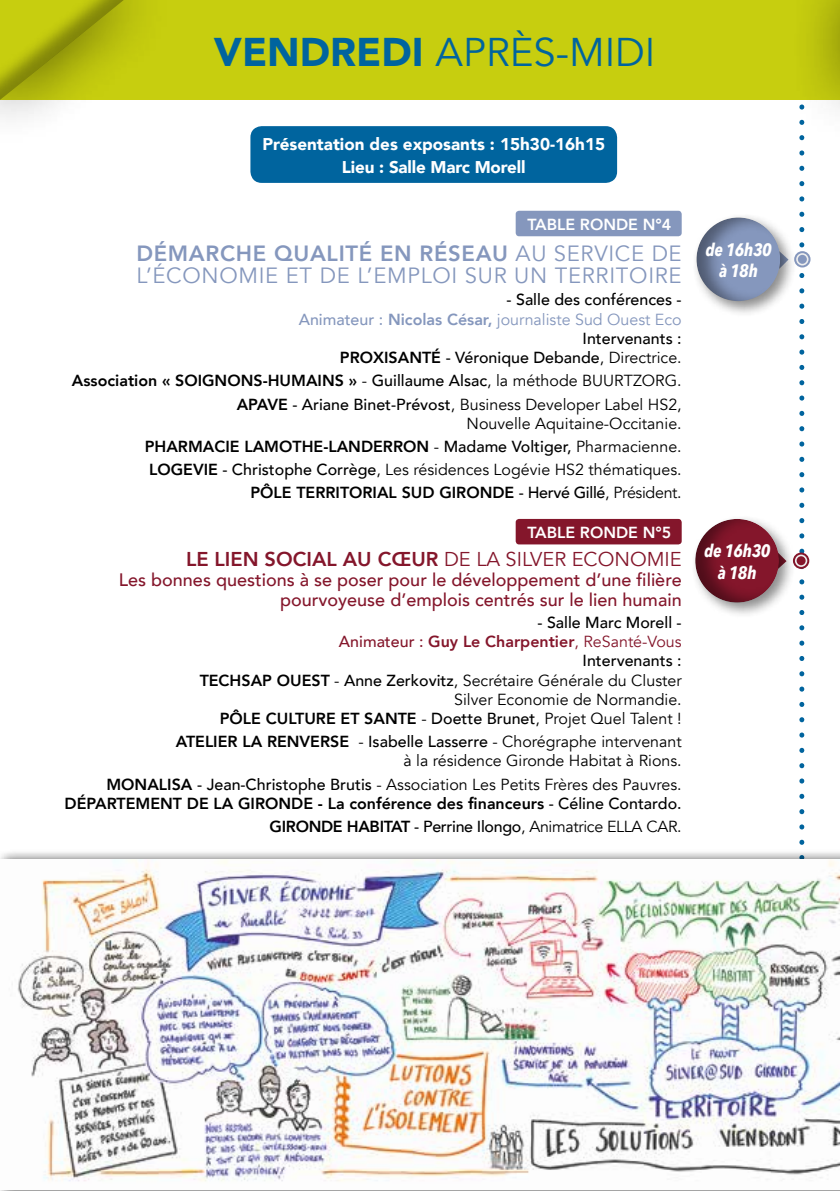
<style>
.page{position:relative;width:840px;height:1191px;background:#fff}
.page>*{position:absolute;margin:0;border:0;box-sizing:border-box;transform-origin:0 0}
.t1{font:40px "Avenir";color:#00649e}
.t2{font:22px/22px "Avenir";letter-spacing:.03em;color:#8597bd}
.t3{font:800 20px "Avenir";color:#84162b}
.t4{font:500 18px/20px "Avenir";color:#84162b;text-align:right}
.t5{font:italic 700 18px/21.6px "Avenir Next Condensed";letter-spacing:-.015em;color:#fff;text-align:center}
.t6{font:900 17px "Avenir";color:#fff}
.t7{font:16px/19.2px "Avenir";color:#000;text-align:right}
.t8{font:800 16px/19.2px "Avenir";color:#000;text-align:right}
.t9{font:500 16px/19.2px "Avenir";color:#000;text-align:right}
.t10{font:16px "Avenir";letter-spacing:-.02em;color:#000}
.t11{font:800 16px "Avenir";color:#fff}
.s1{font-weight:900}
.s2{font-weight:800}
.s3{color:#8597bd}
.s4{font-weight:800;color:#8597bd}
.s5{font-weight:400;color:#8597bd}
.s6{font-weight:400}
.s7{font-weight:500}
.s8{font-weight:500;color:#84162b}
.s9{font-weight:800;color:#84162b}
.s10{color:#84162b}
</style>
<div class="page">
<svg style="left:798px;top:150px;width:5px;height:695px"></svg>
<div style="left:690px;top:212px;width:106px;height:105px;background:#000;opacity:.45"></div>
<div style="left:695px;top:214px;width:88px;height:88px;background:#000;opacity:.4"></div>
<svg style="left:794px;top:252px;width:15px;height:14px"></svg>
<div style="left:793px;top:251px;width:17px;height:16px;border:2px solid #8597bd;border-radius:50%"></div>
<div style="left:797px;top:255px;width:9px;height:9px;background:#8597bd;border-radius:50%"></div>
<svg style="left:793px;top:553px;width:14px;height:15px"></svg>
<div style="left:792px;top:552px;width:16px;height:17px;border:2px solid #84162b;border-radius:50%"></div>
<div style="left:796px;top:556px;width:9px;height:9px;background:#84162b;border-radius:50%"></div>
<div style="left:689px;top:513px;width:105px;height:106px;background:#000;opacity:.45"></div>
<div style="left:694px;top:518px;width:88px;height:88px;background:#000;opacity:.4"></div>
<div style="left:250px;top:126px;width:366px;height:57px;background:#00649e;border-radius:11px"></div>
<div style="left:1px;top:0;width:838px;height:100px;background:#c7ce0f"></div>
<div style="left:0;top:0;width:181px;height:152px;background:#000;opacity:.5"></div>
<div style="left:0;top:0;width:130px;height:107px;background:#000;opacity:.35"></div>
<div style="left:787px;top:0;width:52px;height:148px;background:#000;opacity:.5"></div>
<svg style="left:839px;top:0;width:1px;height:100px"></svg>
<div style="left:801px;top:0;width:38px;height:107px;background:#000;opacity:.35"></div>
<div style="left:0;top:849px;width:839px;height:342px;background:#000;opacity:.75"></div>
<img style="left:0;top:860px;width:839px;height:329px">
<div style="left:515px;top:211px;width:166px;height:25px;background:#8597bd;border-radius:3px"></div>
<div style="left:515px;top:519px;width:166px;height:25px;background:#84162b;border-radius:3px"></div>
<h1 class="t1" style="left:214px;top:28px;width:443px"><span class="s1">VENDREDI</span> APRÈS-MIDI</h1>
<h1 class="t1" style="left:169px;top:27px;width:510px"><span class="s1">JEUDI</span> 20 SEPTEMBRE 2018</h1>
<p class="t6" style="left:262px;top:129px;width:344px">Présentation des exposants : 15h30-16h15</p>
<p class="t6" style="left:342px;top:153px;width:185px">Lieu : Salle Marc Morell</p>
<p class="t11" style="left:527px;top:212px;width:145px">TABLE RONDE N°4</p>
<h2 class="t2" style="left:136px;top:243px;width:546px"><span class="s2">DÉMARCHE QUALITÉ EN RÉSEAU</span> AU SERVICE DE<br>L’ÉCONOMIE ET DE L’EMPLOI SUR UN TERRITOIRE</h2>
<p class="t9" style="left:298px;top:289px;width:384px">- Salle des conférences -<br><span class="s3">Animateur :</span> <span class="s4">Nicolas César,</span> <span class="s5">journaliste Sud Ouest Eco </span>Intervenants :<br><span class="s2">PROXISANTÉ</span> - Véronique Debande<span class="s6">, Directrice.</span></p>
<p class="t7" style="left:72px;top:369px;width:611px;line-height:23.2px"><span class="s2">Association « SOIGNONS-HUMAINS »</span> - <span class="s7">Guillaume Alsac</span>, la méthode BUURTZORG.<br><span class="s2">APAVE</span> <span class="s7">- Ariane Binet-Prévost</span>, Business Developer Label HS2,</p>
<p class="t7" style="left:145px;top:412px;width:538px;line-height:23.2px">Nouvelle Aquitaine-Occitanie.<br><span class="s2">PHARMACIE LAMOTHE-LANDERRON</span> - <span class="s7">Madame Voltiger,</span> Pharmacienne.<br><span class="s2">LOGEVIE</span> <span class="s7">- Christophe Corrège</span>, Les résidences Logévie HS2 thématiques.<br><span class="s2">PÔLE TERRITORIAL SUD GIRONDE</span> <span class="s7">- Hervé Gillé</span>, Président.</p>
<p class="t11" style="left:527px;top:520px;width:145px">TABLE RONDE N°5</p>
<p class="t3" style="left:186px;top:543px;width:497px">LE LIEN SOCIAL AU CŒUR <span class="s6">DE LA SILVER ECONOMIE</span></p>
<p class="t4" style="left:119px;top:568px;width:564px">Les bonnes questions à se poser pour le développement d’une filière pourvoyeuse d’emplois centrés sur le lien humain</p>
<p class="t7" style="left:199px;top:613px;width:483px"><span class="s7">- Salle Marc Morell -<br></span><span class="s8">Animateur :</span> <span class="s9">Guy Le Charpentier</span><span class="s10">, ReSanté-Vous<br></span><span class="s7">Intervenants :<br></span><span class="s2">TECHSAP OUEST</span> - <span class="s7">Anne Zerkovitz</span>, Secrétaire Générale du Cluster Silver Economie de Normandie.<br><span class="s2">PÔLE CULTURE ET SANTE</span> - <span class="s7">Doette Brunet</span>, Projet Quel Talent !</p>
<p class="t7" style="left:176px;top:732px;width:507px"><span class="s2">ATELIER LA RENVERSE</span> - <span class="s7">Isabelle Lasserre</span> - Chorégraphe intervenant à la résidence Gironde Habitat à Rions.</p>
<p class="t8" style="left:65px;top:774px;width:618px">MONALISA <span class="s7">- Jean-Christophe Brutis</span> <span class="s6">- Association Les Petits Frères des Pauvres.<br></span>DÉPARTEMENT DE LA GIRONDE - La conférence des financeurs <span class="s7">- Céline Contardo.</span></p>
<p class="t10" style="left:269px;top:817px;width:413px"><span class="s2">GIRONDE HABITAT</span> <span class="s7">- Perrine Ilongo</span>, Animatrice ELLA CAR.</p>
<p class="t5" style="left:705px;top:238px;width:68px">de 16h30 à 18h</p>
<p class="t5" style="left:703px;top:540px;width:68px">de 16h30 à 18h</p>
</div>
